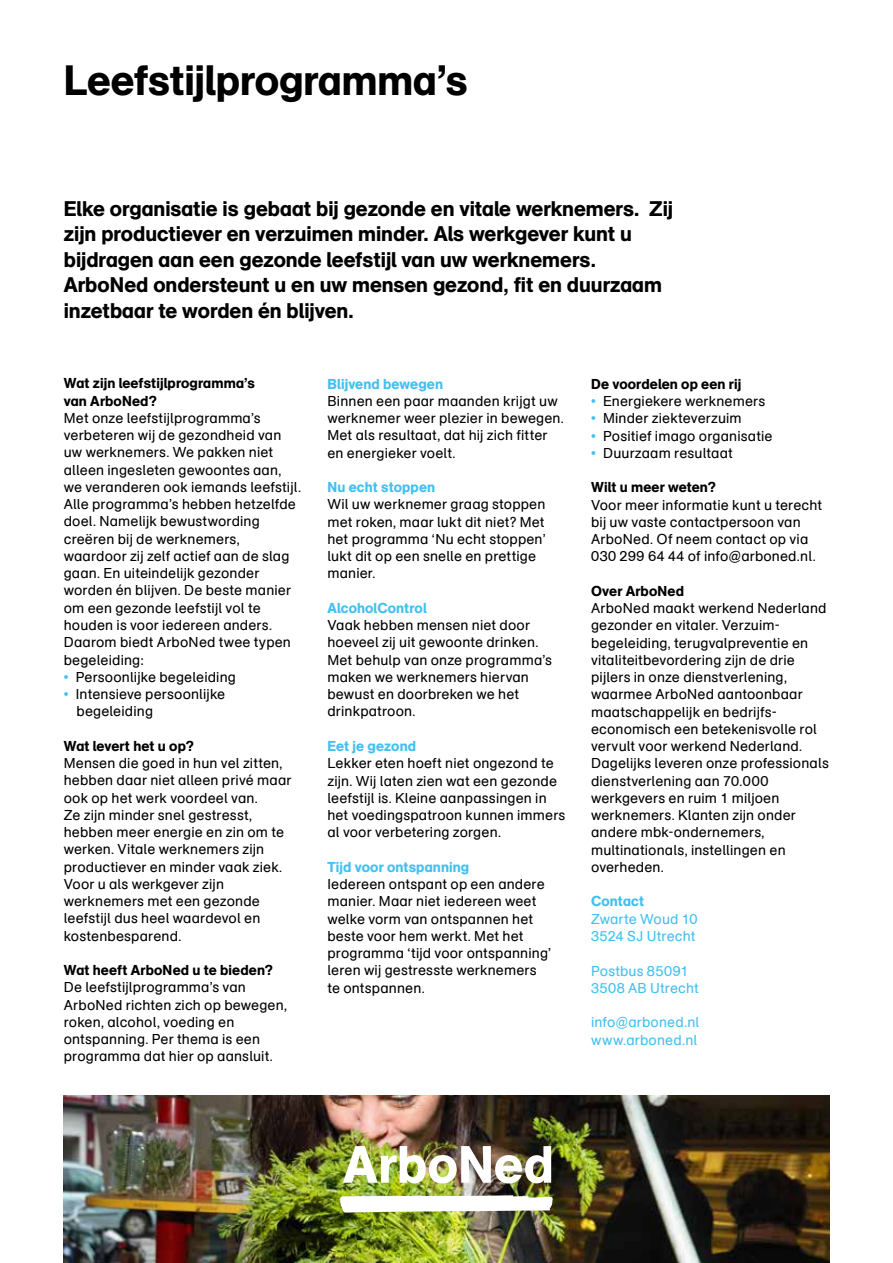
<style>
.page{position:relative;width:893px;height:1263px;background:#fff}
.page>*{position:absolute;margin:0;border:0;box-sizing:border-box;transform-origin:0 0}
.t1{font:42px "AG Schoolbook Medium A";letter-spacing:-.005em;color:#000}
.t2{font:21px/25.5px "AG Schoolbook Medium A";color:#000}
.t3{font:14.25px/17.2px "AG Schoolbook Regular A";letter-spacing:.01em;color:#000}
.t4{font:14.25px/17.2px "AG Schoolbook Medium A";letter-spacing:.01em;color:#000}
.t5{font:14.25px "AG Schoolbook Medium A";letter-spacing:.01em;color:#41c0f0}
.t6{font:14.25px/17.2px "AG Schoolbook Regular A";letter-spacing:.01em;color:#41c0f0}
.s1{color:#41c0f0}
</style>
<div class="page">
<img style="left:64px;top:1096px;width:765px;height:167px">
<img style="left:343px;top:1146px;width:208px;height:37px">
<img style="left:340px;top:1195px;width:213px;height:18px">
<h1 class="t1" style="left:64px;top:55px;width:405px">Leefstijlprogramma’s</h1>
<p class="t2" style="left:64px;top:196px;width:611px">Elke organisatie is gebaat bij gezonde en vitale werknemers. Zij zijn productiever en verzuimen minder. Als werkgever kunt u bijdragen aan een gezonde leefstijl van uw werknemers.<br>ArboNed ondersteunt u en uw mensen gezond, fit en duurzaam inzetbaar te worden én blijven.</p>
<p class="t4" style="left:64px;top:375px;width:193px">Wat zijn leefstijlprogramma’s van ArboNed?</p>
<p class="t3" style="left:64px;top:410px;width:239px">Met onze leefstijlprogramma’s verbeteren wij de gezondheid van uw werknemers. We pakken niet alleen ingesleten gewoontes aan, we veranderen ook iemands leefstijl.<br>Alle programma’s hebben hetzelfde doel. Namelijk bewustwording creëren bij de werknemers, waardoor zij zelf actief aan de slag gaan. En uiteindelijk gezonder worden én blijven. De beste manier om een gezonde leefstijl vol te houden is voor iedereen anders.<br>Daarom biedt ArboNed twee typen begeleiding:</p>
<p class="t3" style="left:64px;top:668px;width:174px"><span class="s1">•</span> Persoonlijke begeleiding</p>
<p class="t3" style="left:77px;top:686px;width:150px;text-indent:-13px"><span class="s1">•</span> Intensieve persoonlijke begeleiding</p>
<p class="t4" style="left:64px;top:737px;width:132px">Wat levert het u op?</p>
<p class="t3" style="left:64px;top:755px;width:229px">Mensen die goed in hun vel zitten, hebben daar niet alleen privé maar ook op het werk voordeel van.<br>Ze zijn minder snel gestresst, hebben meer energie en zin om te werken. Vitale werknemers zijn productiever en minder vaak ziek.<br>Voor u als werkgever zijn werknemers met een gezonde leefstijl dus heel waardevol en kostenbesparend.</p>
<p class="t4" style="left:64px;top:961px;width:211px">Wat heeft ArboNed u te bieden?</p>
<p class="t3" style="left:64px;top:979px;width:225px">De leefstijlprogramma’s van<br>ArboNed richten zich op bewegen, roken, alcohol, voeding en ontspanning. Per thema is een programma dat hier op aansluit.</p>
<p class="t5" style="left:327px;top:375px;width:117px">Blijvend bewegen</p>
<p class="t3" style="left:327px;top:392px;width:238px">Binnen een paar maanden krijgt uw werknemer weer plezier in bewegen.<br>Met als resultaat, dat hij zich fitter en energieker voelt.</p>
<p class="t5" style="left:327px;top:478px;width:109px">Nu echt stoppen</p>
<p class="t3" style="left:327px;top:496px;width:220px">Wil uw werknemer graag stoppen met roken, maar lukt dit niet? Met het programma ‘Nu echt stoppen’ lukt dit op een snelle en prettige manier.</p>
<p class="t5" style="left:327px;top:599px;width:101px">AlcoholControl</p>
<p class="t3" style="left:327px;top:617px;width:226px">Vaak hebben mensen niet door hoeveel zij uit gewoonte drinken.<br>Met behulp van onze programma’s maken we werknemers hiervan bewust en doorbreken we het drinkpatroon.</p>
<p class="t5" style="left:327px;top:737px;width:90px">Eet je gezond</p>
<p class="t3" style="left:327px;top:755px;width:239px">Lekker eten hoeft niet ongezond te zijn. Wij laten zien wat een gezonde leefstijl is. Kleine aanpassingen in het voedingspatroon kunnen immers al voor verbetering zorgen.</p>
<p class="t5" style="left:327px;top:858px;width:143px">Tijd voor ontspanning</p>
<p class="t3" style="left:327px;top:876px;width:225px">Iedereen ontspant op een andere manier. Maar niet iedereen weet welke vorm van ontspannen het beste voor hem werkt. Met het programma ‘tijd voor ontspanning’ leren wij gestresste werknemers te ontspannen.</p>
<p class="t4" style="left:591px;top:375px;width:152px">De voordelen op een rij</p>
<p class="t3" style="left:591px;top:393px;width:176px"><span class="s1">•</span> Energiekere werknemers</p>
<p class="t3" style="left:591px;top:410px;width:152px"><span class="s1">•</span> Minder ziekteverzuim</p>
<p class="t3" style="left:591px;top:427px;width:183px"><span class="s1">•</span> Positief imago organisatie</p>
<p class="t3" style="left:591px;top:444px;width:143px"><span class="s1">•</span> Duurzaam resultaat</p>
<p class="t4" style="left:591px;top:479px;width:127px">Wilt u meer weten?</p>
<p class="t3" style="left:591px;top:496px;width:233px">Voor meer informatie kunt u terecht bij uw vaste contactpersoon van<br>ArboNed. Of neem contact op via<br>030 299 64 44 of info@arboned.nl.</p>
<p class="t4" style="left:591px;top:582px;width:94px">Over ArboNed</p>
<p class="t3" style="left:591px;top:600px;width:239px">ArboNed maakt werkend Nederland gezonder en vitaler. Verzuim&shy;begeleiding, terugvalpreventie en vitaliteitbevordering zijn de drie pijlers in onze dienstverlening, waarmee ArboNed aantoonbaar maatschappelijk en bedrijfs&shy;economisch een betekenisvolle rol vervult voor werkend Nederland.<br>Dagelijks leveren onze professionals dienstverlening aan 70.000 werkgevers en ruim 1 miljoen werknemers. Klanten zijn onder andere mbk-ondernemers, multinationals, instellingen en overheden.</p>
<p class="t5" style="left:591px;top:893px;width:55px">Contact</p>
<p class="t6" style="left:591px;top:910px;width:108px">Zwarte Woud 10<br>3524 SJ Utrecht</p>
<p class="t6" style="left:591px;top:962px;width:109px">Postbus 85091<br>3508 AB Utrecht</p>
<p class="t6" style="left:591px;top:1014px;width:110px">info@arboned.nl www.arboned.nl</p>
</div>
